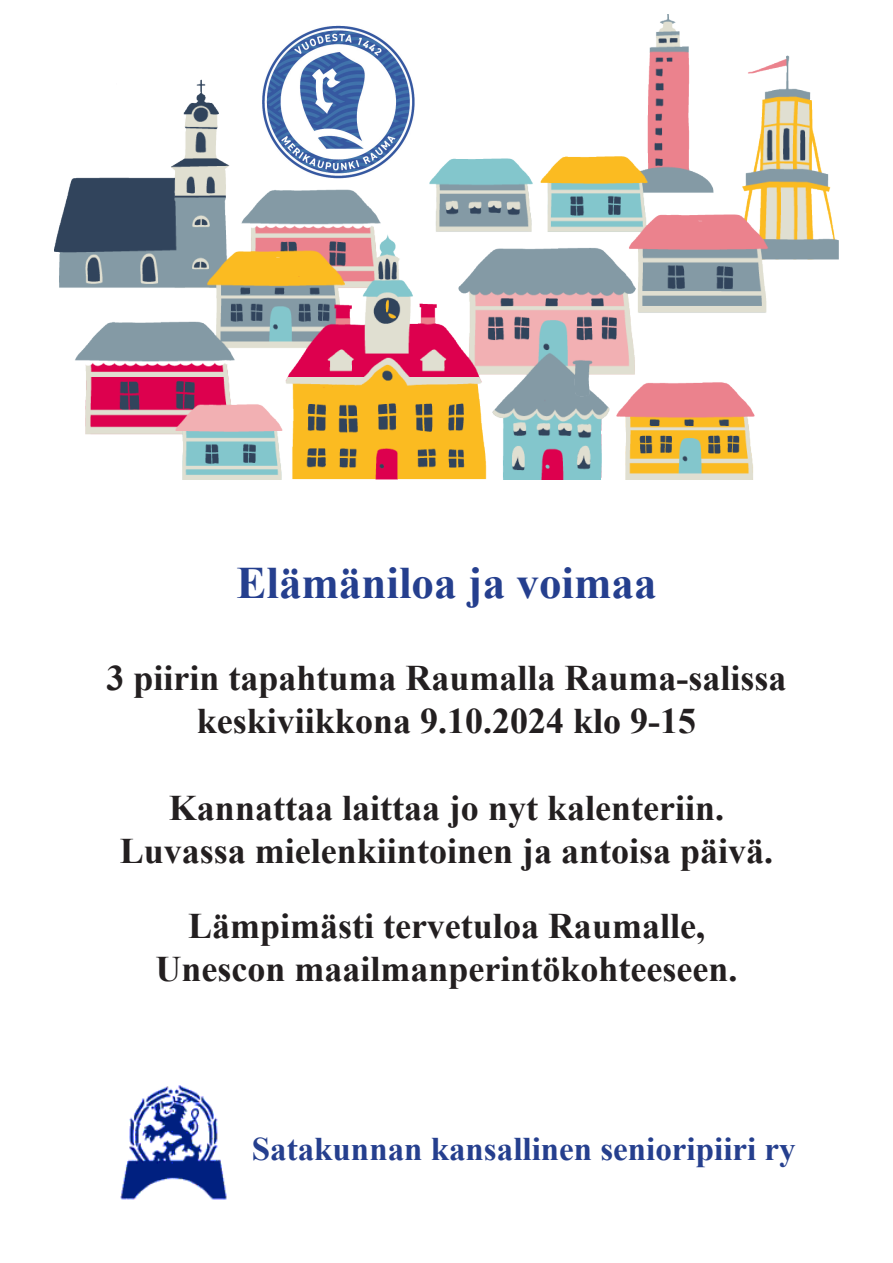
<style>
.page{position:relative;width:893px;height:1263px;background:#fff}
.page>*{position:absolute;margin:0;border:0;box-sizing:border-box;transform-origin:0 0}
.t1{font:700 45px "Times New Roman";color:#253f8e}
.t2{font:700 36px "Times New Roman";color:#231f20}
.t3{font:700 33px "Times New Roman";color:#253f8e}
</style>
<div class="page">
<img style="left:54px;top:15px;width:785px;height:464px">
<img style="left:245px;top:15px;width:177px;height:172px">
<img style="left:120px;top:1085px;width:107px;height:115px">
<p class="t1" style="left:236px;top:552px;width:422px">Elämäniloa ja voimaa</p>
<p class="t2" style="left:106px;top:653px;width:682px">3 piirin tapahtuma Raumalla Rauma-salissa</p>
<p class="t2" style="left:197px;top:696px;width:501px">keskiviikkona 9.10.2024 klo 9-15</p>
<p class="t2" style="left:169px;top:782px;width:557px">Kannattaa laittaa jo nyt kalenteriin.</p>
<p class="t2" style="left:120px;top:826px;width:655px">Luvassa mielenkiintoinen ja antoisa päivä.</p>
<p class="t2" style="left:188px;top:901px;width:518px">Lämpimästi tervetuloa Raumalle,</p>
<p class="t2" style="left:155px;top:944px;width:583px">Unescon maailmanperintökohteeseen.</p>
<p class="t3" style="left:252px;top:1126px;width:545px">Satakunnan kansallinen senioripiiri ry</p>
</div>
